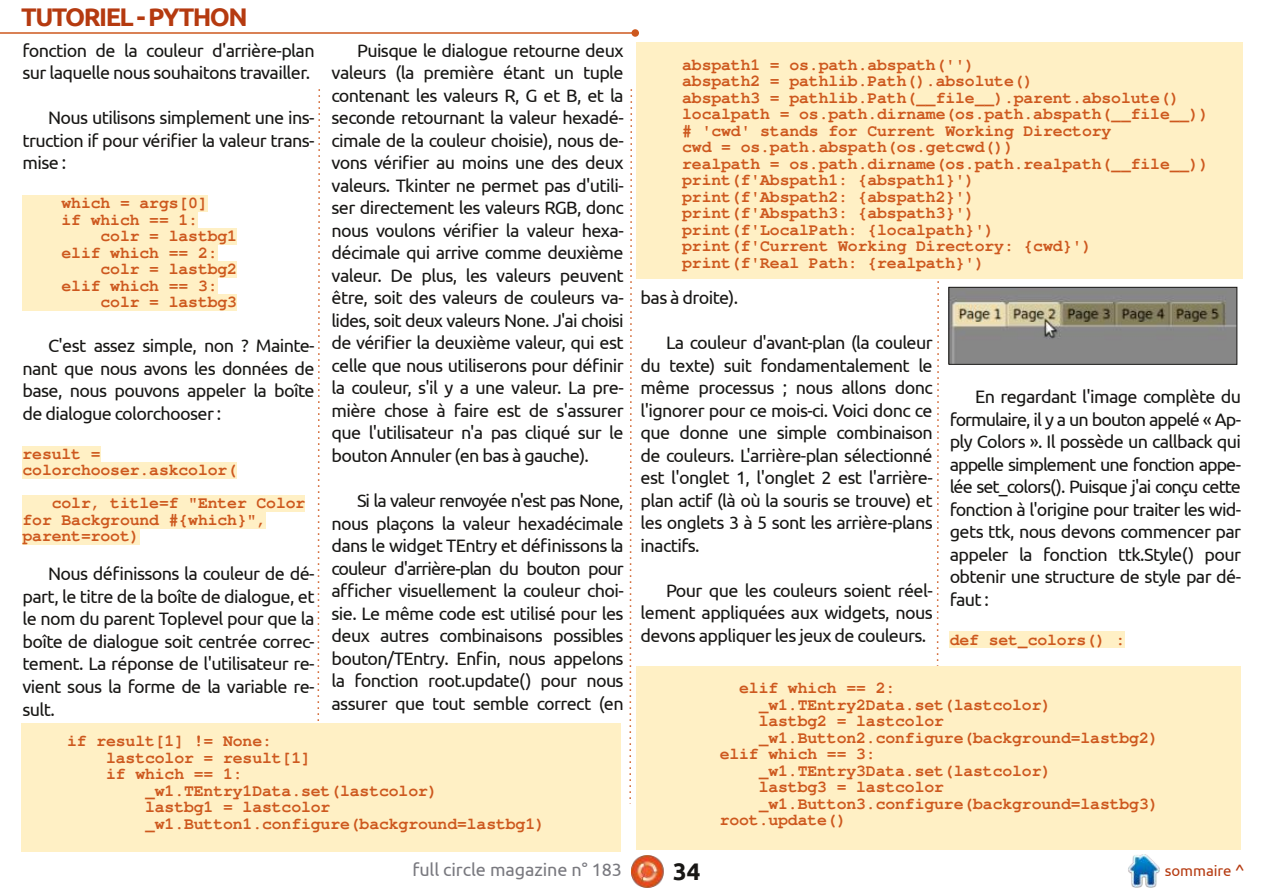
<style>
.page{position:relative;width:1263px;height:893px;background:#fff}
.page>*{position:absolute;margin:0;border:0;box-sizing:border-box;transform-origin:0 0}
.t1{font:700 25.5px "Ubuntu";letter-spacing:-.06em;color:#b53a10}
.t2{font:700 24px "Ubuntu";color:#181715}
.t3{font:18px/22.5px "Ubuntu";letter-spacing:-.035em;color:#181715;text-align:justify}
.t4{font:18px "Ubuntu";letter-spacing:-.005em;color:#79797f}
.t5{font:700 16.5px/16.5px "Free Mono";letter-spacing:-.01em;color:#cd581e}
.t6{font:15px "Ubuntu";letter-spacing:-.005em;color:#b53a10}
.s1{font-size:16.5px}
</style>
<div class="page">
<img style="left:631px;top:855px;width:33px;height:33px">
<img style="left:1128px;top:855px;width:32px;height:32px">
<hr style="left:0;top:32px;width:635px;height:2px;background:#cd581e">
<div style="left:631px;top:29px;width:8px;height:8px;background:#cd581e;border-radius:50%"></div>
<svg style="left:629px;top:89px;width:4px;height:715px"></svg>
<svg style="left:317px;top:89px;width:3px;height:632px"></svg>
<svg style="left:936px;top:281px;width:3px;height:385px"></svg>
<div style="left:22px;top:195px;width:186px;height:17px;background:#fff0c5"></div>
<div style="left:22px;top:212px;width:176px;height:16px;background:#fff0c5"></div>
<div style="left:22px;top:228px;width:215px;height:17px;background:#fff0c5"></div>
<div style="left:22px;top:245px;width:195px;height:16px;background:#fff0c5"></div>
<div style="left:22px;top:261px;width:215px;height:17px;background:#fff0c5"></div>
<div style="left:22px;top:278px;width:195px;height:16px;background:#fff0c5"></div>
<div style="left:22px;top:294px;width:215px;height:17px;background:#fff0c5"></div>
<div style="left:22px;top:446px;width:78px;height:16px;background:#fff0c5"></div>
<div style="left:22px;top:462px;width:215px;height:17px;background:#fff0c5"></div>
<div style="left:22px;top:495px;width:283px;height:17px;background:#fff0c5"></div>
<div style="left:22px;top:512px;width:244px;height:16px;background:#fff0c5"></div>
<div style="left:22px;top:528px;width:117px;height:17px;background:#fff0c5"></div>
<div style="left:950px;top:632px;width:175px;height:16px;background:#fff0c5"></div>
<div style="left:636px;top:43px;width:607px;height:236px;background:#fff0c5"></div>
<div style="left:21px;top:723px;width:600px;height:128px;background:#fff0c5"></div>
<div style="left:636px;top:666px;width:605px;height:183px;background:#fff0c5"></div>
<img style="left:951px;top:289px;width:284px;height:73px">
<div style="left:949px;top:287px;width:288px;height:77px;border:1px solid #181715"></div>
<h1 class="t1" style="left:21px;top:3px;width:228px">TUTORIEL - PYTHON</h1>
<p class="t3" style="left:22px;top:39px;width:294px">fonction de la couleur d'arrière-plan sur laquelle nous souhaitons travailler.</p>
<p class="t3" style="left:22px;top:107px;width:294px;text-indent:26px">Nous utilisons simplement une ins&shy;truction if pour vérifier la valeur trans&shy;mise :</p>
<p class="t5" style="left:61px;top:195px;width:148px">which = args[0]</p>
<p class="t5" style="left:61px;top:212px;width:138px">if which == 1:</p>
<p class="t5" style="left:100px;top:228px;width:138px">colr = lastbg1</p>
<p class="t5" style="left:61px;top:245px;width:158px">elif which == 2:</p>
<p class="t5" style="left:100px;top:261px;width:138px">colr = lastbg2</p>
<p class="t5" style="left:61px;top:278px;width:158px">elif which == 3:</p>
<p class="t5" style="left:100px;top:294px;width:138px">colr = lastbg3</p>
<p class="t3" style="left:22px;top:335px;width:294px;text-indent:26px">C'est assez simple, non ? Mainte&shy;nant que nous avons les données de base, nous pouvons appeler la boîte de dialogue colorchooser :</p>
<p class="t5" style="left:22px;top:446px;width:216px">result = colorchooser.askcolor(</p>
<p class="t5" style="left:22px;top:495px;width:284px;text-indent:29px">colr, title=f "Enter Color for Background #{which}", parent=root)</p>
<p class="t3" style="left:22px;top:563px;width:294px;text-indent:26px">Nous définissons la couleur de dé&shy;part, le titre de la boîte de dialogue, et le nom du parent Toplevel pour que la boîte de dialogue soit centrée correc&shy;tement. La réponse de l'utilisateur re&shy;vient sous la forme de la variable re&shy;sult.</p>
<p class="t3" style="left:332px;top:39px;width:294px;text-indent:26px">Puisque le dialogue retourne deux valeurs (la première étant un tuple contenant les valeurs R, G et B, et la seconde retournant la valeur hexadé&shy;cimale de la couleur choisie), nous de&shy;vons vérifier au moins une des deux valeurs. Tkinter ne permet pas d'utili&shy;ser directement les valeurs RGB, donc nous voulons vérifier la valeur hexa&shy;décimale qui arrive comme deuxième valeur. De plus, les valeurs peuvent être, soit des valeurs de couleurs va&shy;lides, soit deux valeurs None. J'ai choisi de vérifier la deuxième valeur, qui est celle que nous utiliserons pour définir la couleur, s'il y a une valeur. La pre&shy;mière chose à faire est de s'assurer que l'utilisateur n'a pas cliqué sur le bouton Annuler (en bas à gauche).</p>
<p class="t3" style="left:332px;top:489px;width:294px;text-indent:26px">Si la valeur renvoyée n'est pas None, nous plaçons la valeur hexadécimale dans le widget TEntry et définissons la couleur d'arrière-plan du bouton pour afficher visuellement la couleur choi&shy;sie. Le même code est utilisé pour les deux autres combinaisons possibles bouton/TEntry. Enfin, nous appelons la fonction root.update() pour nous assurer que tout semble correct (en</p>
<p class="t5" style="left:106px;top:733px;width:206px;text-indent:-39px">if result[1] != None: lastcolor = result[1] if which == 1:</p>
<p class="t5" style="left:145px;top:782px;width:401px">_w1.TEntry1Data.set(lastcolor)<br>lastbg1 = lastcolor _w1.Button1.configure(background=lastbg1)</p>
<p class="t5" style="left:682px;top:56px;width:528px">abspath1 = os.path.abspath('')<br>abspath2 = pathlib.Path().absolute()<br>abspath3 = pathlib.Path(__file__).parent.absolute() localpath = os.path.dirname(os.path.abspath(__file__)) # 'cwd' stands for Current Working Directory<br>cwd = os.path.abspath(os.getcwd())<br>realpath = os.path.dirname(os.path.realpath(__file__)) print(f'Abspath1: {abspath1}')<br>print(f'Abspath2: {abspath2}')<br>print(f'Abspath3: {abspath3}')<br>print(f'LocalPath: {localpath}')<br>print(f'Current Working Directory: {cwd}') print(f'Real Path: {realpath}')</p>
<p class="t3" style="left:641px;top:287px;width:99px">bas à droite).</p>
<p class="t3" style="left:641px;top:332px;width:294px;text-indent:26px">La couleur d'avant-plan (la couleur du texte) suit fondamentalement le même processus ; nous allons donc l'ignorer pour ce mois-ci. Voici donc ce que donne une simple combinaison de couleurs. L'arrière-plan sélectionné est l'onglet 1, l'onglet 2 est l'arrière&shy;plan actif (là où la souris se trouve) et les onglets 3 à 5 sont les arrière-plans inactifs.</p>
<p class="t3" style="left:641px;top:579px;width:294px;text-indent:26px">Pour que les couleurs soient réel&shy;lement appliquées aux widgets, nous devons appliquer les jeux de couleurs.</p>
<p class="t3" style="left:950px;top:385px;width:293px;text-indent:26px">En regardant l'image complète du formulaire, il y a un bouton appelé « Ap&shy;ply Colors ». Il possède un callback qui appelle simplement une fonction appe&shy;lée set_colors(). Puisque j'ai conçu cette fonction à l'origine pour traiter les wid&shy;gets ttk, nous devons commencer par appeler la fonction ttk.Style() pour obtenir une structure de style par dé&shy;faut :</p>
<p class="t5" style="left:950px;top:632px;width:177px">def set_colors() :</p>
<p class="t5" style="left:739px;top:680px;width:158px">elif which == 2:</p>
<p class="t5" style="left:759px;top:696px;width:294px">_w1.TEntry2Data.set(lastcolor)</p>
<p class="t5" style="left:759px;top:713px;width:187px">lastbg2 = lastcolor</p>
<p class="t5" style="left:759px;top:729px;width:401px">_w1.Button2.configure(background=lastbg2)</p>
<p class="t5" style="left:720px;top:746px;width:158px">elif which == 3:</p>
<p class="t5" style="left:759px;top:762px;width:294px">_w1.TEntry3Data.set(lastcolor)</p>
<p class="t5" style="left:759px;top:779px;width:187px">lastbg3 = lastcolor</p>
<p class="t5" style="left:759px;top:795px;width:401px">_w1.Button3.configure(background=lastbg3)</p>
<p class="t5" style="left:720px;top:812px;width:128px">root.update()</p>
<p class="t4" style="left:412px;top:859px;width:211px">full circle magazine n° 183</p>
<h2 class="t2" style="left:673px;top:857px;width:29px">34</h2>
<p class="t6" style="left:1165px;top:862px;width:81px">sommaire <span class="s1">^</span></p>
</div>
